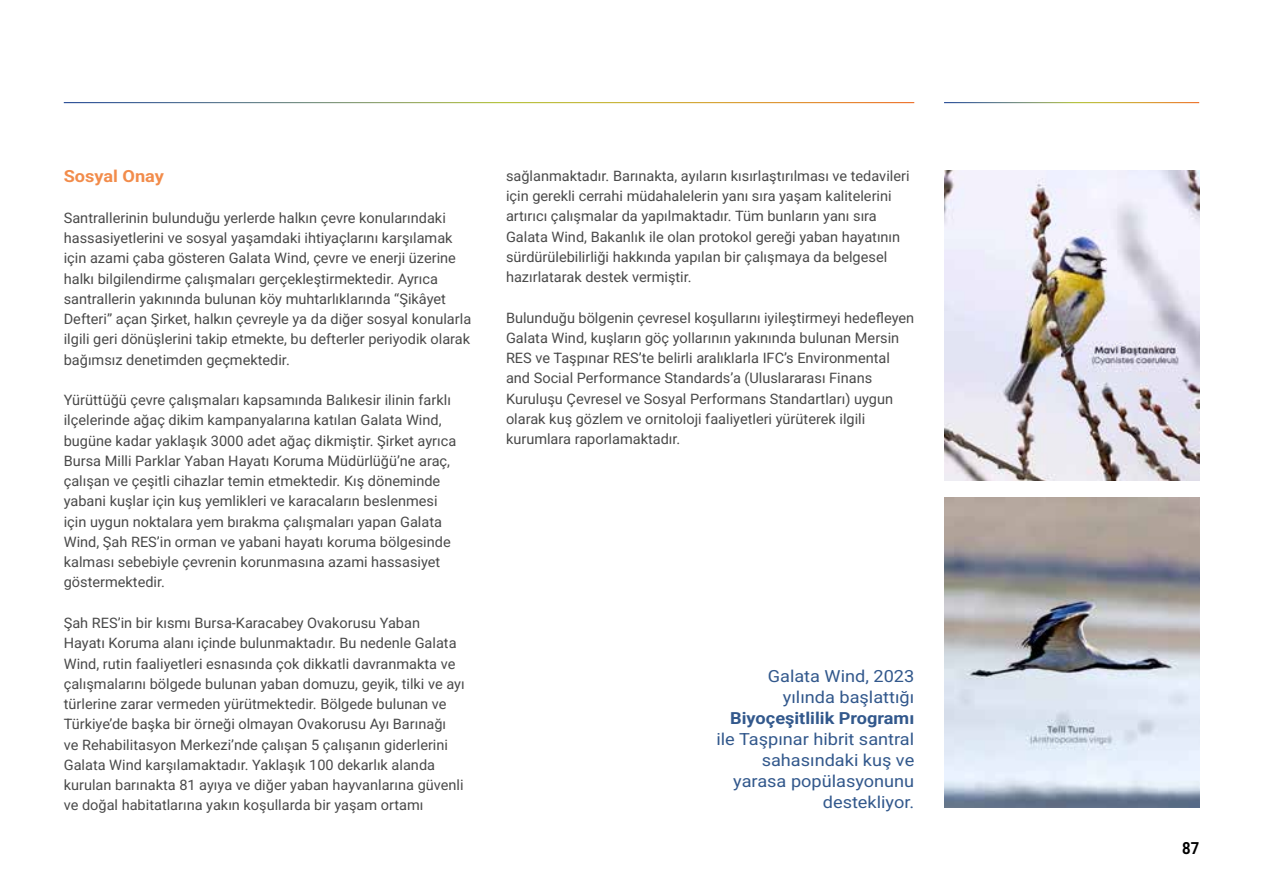
<style>
.page{position:relative;width:1263px;height:893px;background:#fff}
.page>*{position:absolute;margin:0;border:0;box-sizing:border-box;transform-origin:0 0}
.t1{font:16.5px/21px "Roboto";color:#32588c;text-align:right;scale:1.1 1}
.t2{font:700 16.5px "Roboto";color:#32588c;scale:1.1 1}
.t3{font:700 16.5px "Roboto";color:#f28c4b;scale:1.1 1}
.t4{font:700 16.5px "Roboto";color:#000;scale:.9 1}
.t5{font:14.25px/20.2px "Roboto";color:#4a4a4a}
</style>
<div class="page">
<img style="left:944px;top:497px;width:255px;height:311px">
<img style="left:944px;top:170px;width:255px;height:310px">
<p class="t3" style="left:64px;top:165px;width:93px">Sosyal Onay</p>
<p class="t5" style="left:64px;top:207px;width:409px">Santrallerinin bulunduğu yerlerde halkın çevre konularındaki hassasiyetlerini ve sosyal yaşamdaki ihtiyaçlarını karşılamak için azami çaba gösteren Galata Wind, çevre ve enerji üzerine halkı bilgilendirme çalışmaları gerçekleştirmektedir. Ayrıca santrallerin yakınında bulunan köy muhtarlıklarında “Şikâyet Defteri” açan Şirket, halkın çevreyle ya da diğer sosyal konularla ilgili geri dönüşlerini takip etmekte, bu defterler periyodik olarak bağımsız denetimden geçmektedir.</p>
<p class="t5" style="left:64px;top:389px;width:394px">Yürüttüğü çevre çalışmaları kapsamında Balıkesir ilinin farklı ilçelerinde ağaç dikim kampanyalarına katılan Galata Wind, bugüne kadar yaklaşık 3000 adet ağaç dikmiştir. Şirket ayrıca Bursa Milli Parklar Yaban Hayatı Koruma Müdürlüğü’ne araç, çalışan ve çeşitli cihazlar temin etmektedir. Kış döneminde yabani kuşlar için kuş yemlikleri ve karacaların beslenmesi için uygun noktalara yem bırakma çalışmaları yapan Galata Wind, Şah RES’in orman ve yabani hayatı koruma bölgesinde kalması sebebiyle çevrenin korunmasına azami hassasiyet göstermektedir.</p>
<p class="t5" style="left:64px;top:612px;width:402px">Şah RES’in bir kısmı Bursa-Karacabey Ovakorusu Yaban Hayatı Koruma alanı içinde bulunmaktadır. Bu nedenle Galata Wind, rutin faaliyetleri esnasında çok dikkatli davranmakta ve çalışmalarını bölgede bulunan yaban domuzu, geyik, tilki ve ayı türlerine zarar vermeden yürütmektedir. Bölgede bulunan ve Türkiye’de başka bir örneği olmayan Ovakorusu Ayı Barınağı<br>ve Rehabilitasyon Merkezi’nde çalışan 5 çalışanın giderlerini Galata Wind karşılamaktadır. Yaklaşık 100 dekarlık alanda kurulan barınakta 81 ayıya ve diğer yaban hayvanlarına güvenli ve doğal habitatlarına yakın koşullarda bir yaşam ortamı</p>
<p class="t5" style="left:506px;top:165px;width:405px">sağlanmaktadır. Barınakta, ayıların kısırlaştırılması ve tedavileri için gerekli cerrahi müdahalelerin yanı sıra yaşam kalitelerini artırıcı çalışmalar da yapılmaktadır. Tüm bunların yanı sıra Galata Wind, Bakanlık ile olan protokol gereği yaban hayatının sürdürülebilirliği hakkında yapılan bir çalışmaya da belgesel hazırlatarak destek vermiştir.</p>
<p class="t5" style="left:506px;top:307px;width:410px">Bulunduğu bölgenin çevresel koşullarını iyileştirmeyi hedefleyen Galata Wind, kuşların göç yollarının yakınında bulunan Mersin RES ve Taşpınar RES’te belirli aralıklarla IFC’s Environmental and Social Performance Standards’a (Uluslararası Finans Kuruluşu Çevresel ve Sosyal Performans Standartları) uygun olarak kuş gözlem ve ornitoloji faaliyetleri yürüterek ilgili kurumlara raporlamaktadır.</p>
<p class="t1" style="left:768px;top:665px;width:135px">Galata Wind, 2023 yılında başlattığı</p>
<p class="t2" style="left:730px;top:706px;width:169px">Biyoçeşitlilik Programı</p>
<p class="t1" style="left:716px;top:728px;width:181px">ile Taşpınar hibrit santral sahasındaki kuş ve yarasa popülasyonunu destekliyor.</p>
<p class="t4" style="left:1182px;top:837px;width:20px">87</p>
</div>
